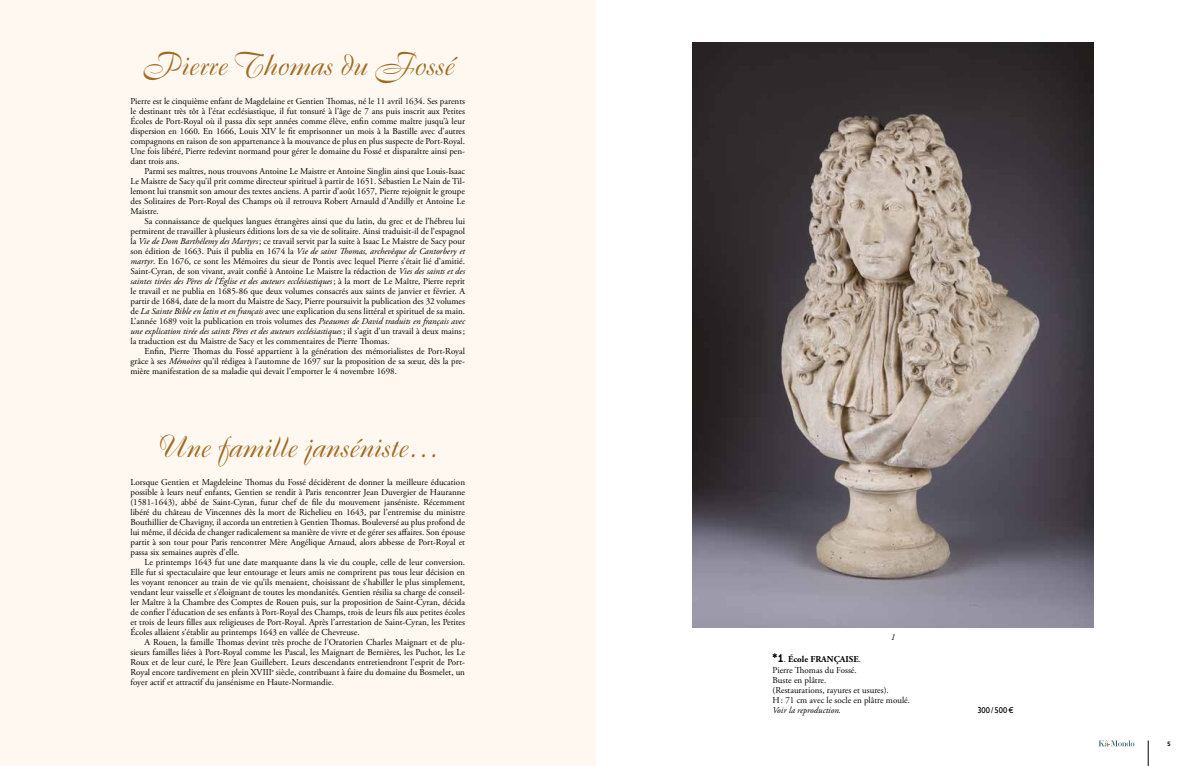
<style>
.page{position:relative;width:1191px;height:766px;background:#fff}
.page>*{position:absolute;margin:0;border:0;box-sizing:border-box;transform-origin:0 0}
.t1{font:31px "Boulevard";color:#a26a21}
.t2{font:9px/10px "Adobe Garamond Pro";color:#000;text-align:justify}
.t3{font:italic 9px "Adobe Garamond Pro";color:#000}
.t4{font:8.5px "Gill Sans";color:#000}
.t5{font:700 7px "Conduit ITC";color:#000}
.s1{font-style:italic}
.s2{font-family:"Conduit ITC";font-weight:700;font-size:12.5px}
.s3{font-weight:700}
</style>
<div class="page">
<svg style="left:1148px;top:740px;width:1px;height:25px"></svg>
<svg style="left:1098px;top:740px;width:36px;height:6px"></svg>
<img style="left:693px;top:43px;width:400px;height:584px">
<div style="left:0;top:0;width:595px;height:765px;background:#fef8f0"></div>
<h1 class="t1" style="left:142px;top:45px;width:313px">Pierre Thomas du Fossé</h1>
<p class="t2" style="left:130px;top:96px;width:336px">Pierre est le cinquième enfant de Magdelaine et Gentien Thomas, né le 11 avril 1634. Ses parents le destinant très tôt à l’état ecclésiastique, il fut tonsuré à l’âge de 7 ans puis inscrit aux Petites Écoles de Port-Royal où il passa dix sept années comme élève, enfin comme maître jusqu’à leur dispersion en 1660. En 1666, Louis XIV le fit emprisonner un mois à la Bastille avec d’autres compagnons en raison de son appartenance à la mouvance de plus en plus suspecte de Port-Royal.<br>Une fois libéré, Pierre redevint normand pour gérer le domaine du Fossé et disparaître ainsi pen&shy;dant trois ans.</p>
<p class="t2" style="left:130px;top:166px;width:336px;text-indent:14px">Parmi ses maîtres, nous trouvons Antoine Le Maistre et Antoine Singlin ainsi que Louis-Isaac Le Maistre de Sacy qu’il prit comme directeur spirituel à partir de 1651. Sébastien Le Nain de Til&shy;lemont lui transmit son amour des textes anciens. A partir d’août 1657, Pierre rejoignit le groupe des Solitaires de Port-Royal des Champs où il retrouva Robert Arnauld d’Andilly et Antoine Le Maistre.</p>
<p class="t2" style="left:130px;top:216px;width:336px;text-indent:14px">Sa connaissance de quelques langues étrangères ainsi que du latin, du grec et de l’hébreu lui permirent de travailler à plusieurs éditions lors de sa vie de solitaire. Ainsi traduisit-il de l’espagnol la <span class="s1">Vie de Dom Barthélemy des Martyrs</span>; ce travail servit par la suite à Isaac Le Maistre de Sacy pour son édition de 1663. Puis il publia en 1674 la <span class="s1">Vie de saint Thomas, archevêque de Cantorbery et martyr</span>. En 1676, ce sont les Mémoires du sieur de Pontis avec lequel Pierre s’était lié d’amitié.<br>Saint-Cyran, de son vivant, avait confié à Antoine Le Maistre la rédaction de <span class="s1">Vies des saints et des saintes tirées des Pères de l’Église et des auteurs ecclésiastiques</span>; à la mort de Le Maître, Pierre reprit le travail et ne publia en 1685-86 que deux volumes consacrés aux saints de janvier et février. A partir de 1684, date de la mort du Maistre de Sacy, Pierre poursuivit la publication des 32 volumes de <span class="s1">La Sainte Bible en latin et en français</span> avec une explication du sens littéral et spirituel de sa main.<br>L’année 1689 voit la publication en trois volumes des <span class="s1">Pseaumes de David traduits en français avec une explication tirée des saints Pères et des auteurs ecclésiastiques</span>; il s’agit d’un travail à deux mains; la traduction est du Maistre de Sacy et les commentaires de Pierre Thomas.</p>
<p class="t2" style="left:130px;top:346px;width:336px;text-indent:14px">Enfin, Pierre Thomas du Fossé appartient à la génération des mémorialistes de Port-Royal grâce à ses <span class="s1">Mémoires</span> qu’il rédigea à l’automne de 1697 sur la proposition de sa sœur, dès la pre&shy;mière manifestation de sa maladie qui devait l’emporter le 4 novembre 1698.</p>
<h1 class="t1" style="left:157px;top:426px;width:284px">Une famille janséniste…</h1>
<p class="t2" style="left:130px;top:477px;width:336px">Lorsque Gentien et Magdeleine Thomas du Fossé décidèrent de donner la meilleure éducation possible à leurs neuf enfants, Gentien se rendit à Paris rencontrer Jean Duvergier de Hauranne (1581-1643), abbé de Saint-Cyran, futur chef de file du mouvement janséniste. Récemment libéré du château de Vincennes dès la mort de Richelieu en 1643, par l’entremise du ministre Bouthillier de Chavigny, il accorda un entretien à Gentien Thomas. Bouleversé au plus profond de lui même, il décida de changer radicalement sa manière de vivre et de gérer ses affaires. Son épouse partit à son tour pour Paris rencontrer Mère Angélique Arnaud, alors abbesse de Port-Royal et passa six semaines auprès d’elle.</p>
<p class="t2" style="left:130px;top:557px;width:336px;text-indent:14px">Le printemps 1643 fut une date marquante dans la vie du couple, celle de leur conversion.<br>Elle fut si spectaculaire que leur entourage et leurs amis ne comprirent pas tous leur décision en les voyant renoncer au train de vie qu’ils menaient, choisissant de s’habiller le plus simplement, vendant leur vaisselle et s’éloignant de toutes les mondanités. Gentien résilia sa charge de conseil&shy;ler Maître à la Chambre des Comptes de Rouen puis, sur la proposition de Saint-Cyran, décida de confier l’éducation de ses enfants à Port-Royal des Champs, trois de leurs fils aux petites écoles et trois de leurs filles aux religieuses de Port-Royal. Après l’arrestation de Saint-Cyran, les Petites Écoles allaient s’établir au printemps 1643 en vallée de Chevreuse.</p>
<p class="t2" style="left:130px;top:637px;width:336px;text-indent:14px">A Rouen, la famille Thomas devint très proche de l’Oratorien Charles Maignart et de plu&shy;sieurs familles liées à Port-Royal comme les Pascal, les Maignart de Bernières, les Puchot, les Le Roux et de leur curé, le Père Jean Guillebert. Leurs descendants entretiendront l’esprit de Port-Royal encore tardivement en plein XVIII<sup>e</sup> siècle, contribuant à faire du domaine du Bosmelet, un foyer actif et attractif du jansénisme en Haute-Normandie.</p>
<p class="t3" style="left:891px;top:631px;width:6px">1</p>
<p class="t2" style="left:772px;top:653px;width:90px;line-height:11.4px"><span class="s2">*1</span>. <span class="s3">École FRANÇAISE</span>.<br>Pierre Thomas du Fossé.</p>
<p class="t2" style="left:772px;top:675px;width:139px;text-align:left">Buste en plâtre.<br>(Restaurations, rayures et usures).<br>H: 71 cm avec le socle en plâtre moulé.</p>
<p class="t3" style="left:772px;top:705px;width:70px">Voir la reproduction.</p>
<p class="t4" style="left:977px;top:705px;width:38px">300/500€</p>
<p class="t5" style="left:1167px;top:739px;width:5px">5</p>
</div>
